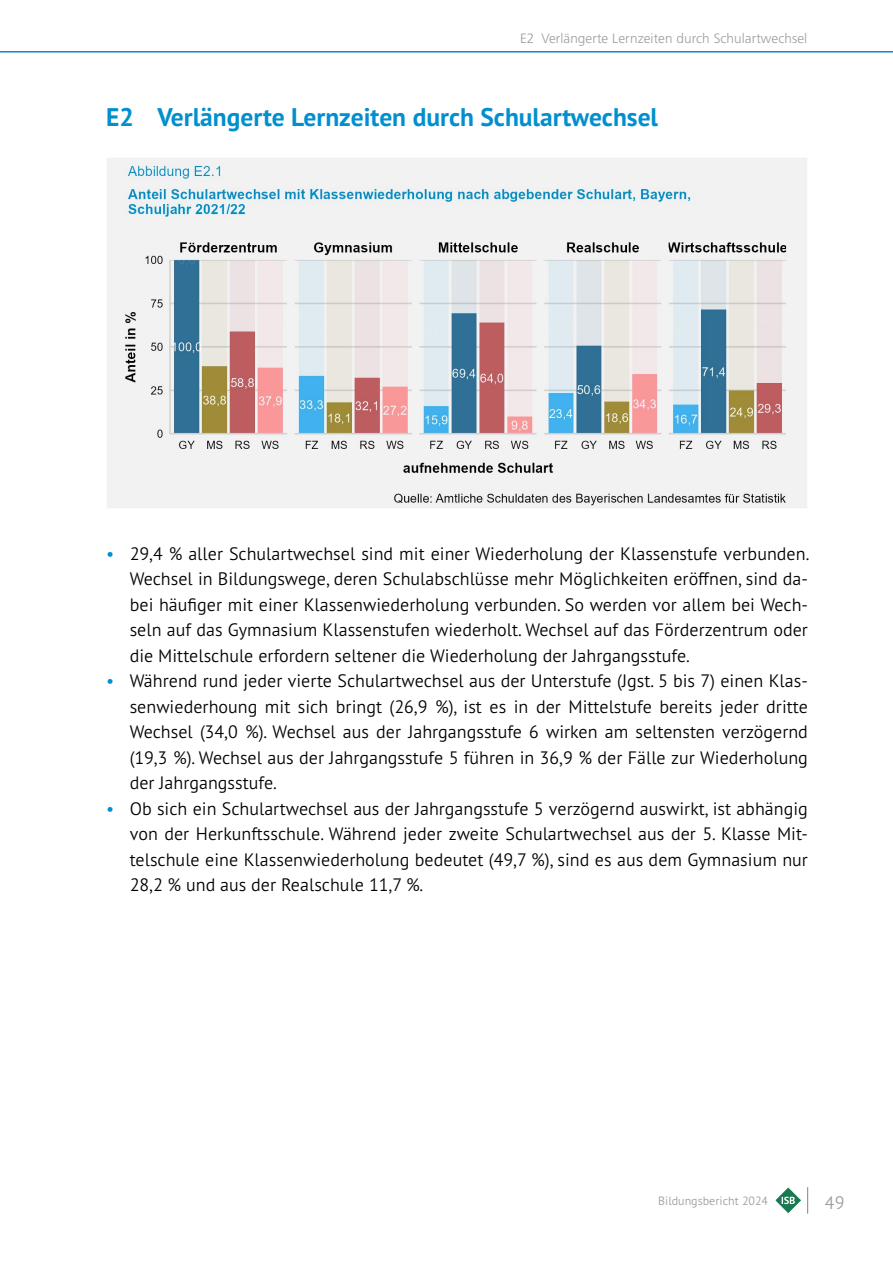
<style>
.page{position:relative;width:893px;height:1263px;background:#fff}
.page>*{position:absolute;margin:0;border:0;box-sizing:border-box;transform-origin:0 0}
.Teaser_2{font:700 25.5px "PT Sans Pro";color:#008fcf}
.t1{font:300 18px/25.5px "PT Sans Pro";color:#000;text-align:justify}
.t2{font:300 18px "PT Sans Pro";color:#9c9d9d}
.t3{font:300 13.5px "Frutiger LT Std";letter-spacing:.005em;color:#9c9d9d}
.t4{font:300 12px "PT Sans Pro";color:#9c9d9d}
.s1{color:#008fcf}
</style>
<div class="page">
<hr style="left:0;top:51px;width:893px;height:2px;background:#008fcf">
<svg style="left:775px;top:1187px;width:33px;height:27px"></svg>
<img style="left:107px;top:158px;width:700px;height:350px">
<p class="t3" style="left:520px;top:31px;width:289px">E2 Verlängerte Lernzeiten durch Schulartwechsel</p>
<p class="Teaser_2" style="left:106px;top:100px;width:553px">E2 Verlängerte Lernzeiten durch Schulartwechsel</p>
<p class="t1" style="left:130px;top:540px;width:681px;text-indent:-23px"><span class="s1">•</span> 29,4 % aller Schulartwechsel sind mit einer Wiederholung der Klassenstufe verbunden.<br>Wechsel in Bildungswege, deren Schulabschlüsse mehr Möglichkeiten eröffnen, sind da&shy;bei häufiger mit einer Klassenwiederholung verbunden. So werden vor allem bei Wech&shy;seln auf das Gymnasium Klassenstufen wiederholt. Wechsel auf das Förderzentrum oder die Mittelschule erfordern seltener die Wiederholung der Jahrgangsstufe.</p>
<p class="t1" style="left:130px;top:667px;width:680px;text-indent:-23px"><span class="s1">•</span> Während rund jeder vierte Schulartwechsel aus der Unterstufe (Jgst. 5 bis 7) einen Klas&shy;senwiederhoung mit sich bringt (26,9 %), ist es in der Mittelstufe bereits jeder dritte Wechsel (34,0 %). Wechsel aus der Jahrgangsstufe 6 wirken am seltensten verzögernd (19,3 %). Wechsel aus der Jahrgangsstufe 5 führen in 36,9 % der Fälle zur Wiederholung der Jahrgangsstufe.</p>
<p class="t1" style="left:130px;top:795px;width:680px;text-indent:-23px"><span class="s1">•</span> Ob sich ein Schulartwechsel aus der Jahrgangsstufe 5 verzögernd auswirkt, ist abhängig von der Herkunftsschule. Während jeder zweite Schulartwechsel aus der 5. Klasse Mit&shy;telschule eine Klassenwiederholung bedeutet (49,7 %), sind es aus dem Gymnasium nur 28,2 % und aus der Realschule 11,7 %.</p>
<p class="t4" style="left:658px;top:1193px;width:111px">Bildungsbericht 2024</p>
<p class="t2" style="left:825px;top:1191px;width:21px">49</p>
</div>
